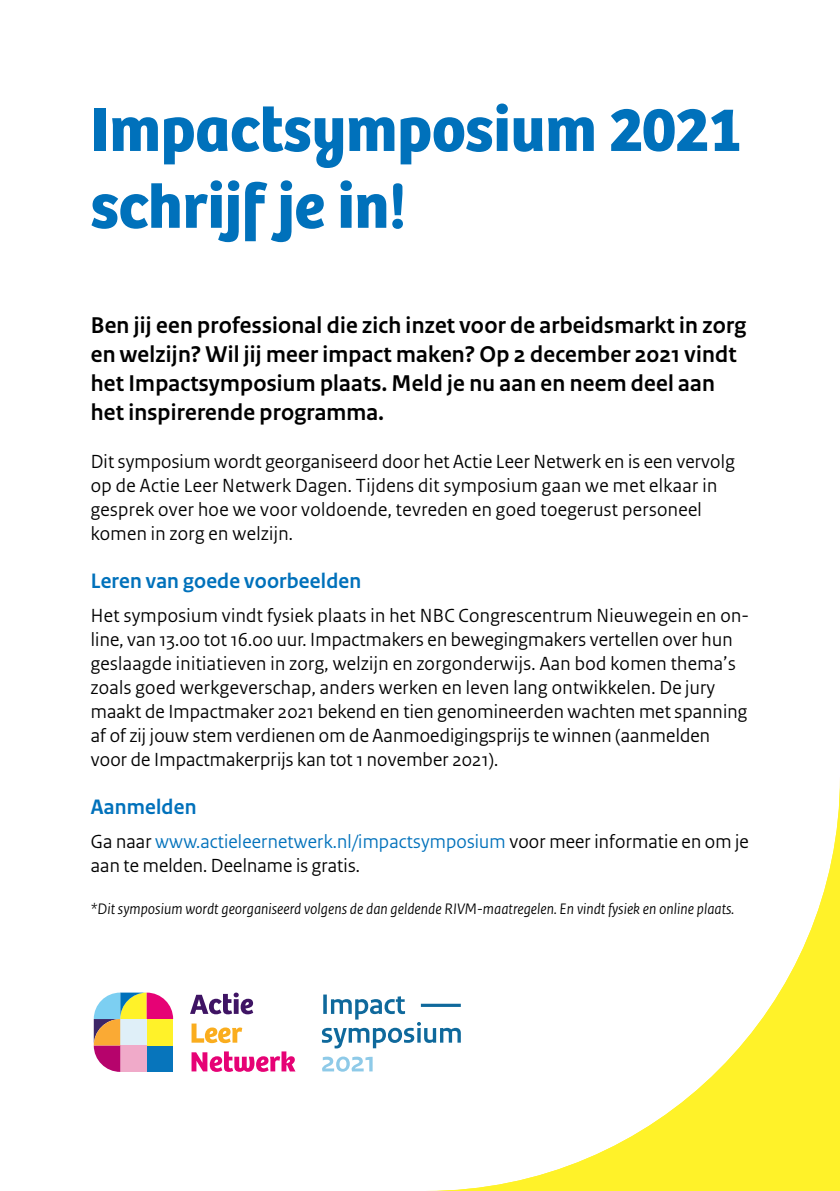
<style>
.page{position:relative;width:840px;height:1191px;background:#fff}
.page>*{position:absolute;margin:0;border:0;box-sizing:border-box;transform-origin:0 0}
.t1{font:700 64px/76.8px "Bree";color:#0071bb}
.t2{font:700 24px/28.8px "Rijksoverheid Sans Heading";letter-spacing:.01em;color:#000}
.t3{font:700 22px "Rijksoverheid Sans Heading";letter-spacing:.01em;color:#0071bb}
.t4{font:20px/24px "Rijksoverheid Sans Heading";letter-spacing:.01em;color:#000}
.t5{font:italic 16px "Rijksoverheid Sans Heading";letter-spacing:.005em;color:#000}
.s1{color:#0071bb}
</style>
<div class="page">
<svg style="left:190px;top:992px;width:63px;height:22px"></svg>
<svg style="left:191px;top:1023px;width:51px;height:20px"></svg>
<svg style="left:191px;top:1051px;width:104px;height:20px"></svg>
<svg style="left:94px;top:992px;width:79px;height:79px"></svg>
<svg style="left:321px;top:806px;width:518px;height:385px"></svg>
<h1 class="t1" style="left:91px;top:92px;width:650px">Impactsymposium 2021 schrijf je in!</h1>
<p class="t2" style="left:91px;top:312px;width:656px">Ben jij een professional die zich inzet voor de arbeidsmarkt in zorg en welzijn? Wil jij meer impact maken? Op 2 december 2021 vindt het Impactsymposium plaats. Meld je nu aan en neem deel aan het inspirerende programma.</p>
<p class="t4" style="left:91px;top:449px;width:645px">Dit symposium wordt georganiseerd door het Actie Leer Netwerk en is een vervolg op de Actie Leer Netwerk Dagen. Tijdens dit symposium gaan we met elkaar in gesprek over hoe we voor voldoende, tevreden en goed toegerust personeel komen in zorg en welzijn.</p>
<p class="t3" style="left:91px;top:568px;width:272px">Leren van goede voorbeelden</p>
<p class="t4" style="left:91px;top:603px;width:659px">Het symposium vindt fysiek plaats in het NBC Congrescentrum Nieuwegein en on&shy;line, van 13.00 tot 16.00 uur. Impactmakers en bewegingmakers vertellen over hun geslaagde initiatieven in zorg, welzijn en zorgonderwijs. Aan bod komen thema’s zoals goed werkgeverschap, anders werken en leven lang ontwikkelen. De jury maakt de Impactmaker 2021 bekend en tien genomineerden wachten met spanning af of zij jouw stem verdienen om de Aanmoedigingsprijs te winnen (aanmelden voor de Impactmakerprijs kan tot 1 november 2021).</p>
<p class="t3" style="left:91px;top:794px;width:107px">Aanmelden</p>
<p class="t4" style="left:91px;top:829px;width:659px">Ga naar <span class="s1">www.actieleernetwerk.nl/impactsymposium</span> voor meer informatie en om je aan te melden. Deelname is gratis.</p>
<p class="t5" style="left:91px;top:899px;width:644px">*Dit symposium wordt georganiseerd volgens de dan geldende RIVM-maatregelen. En vindt fysiek en online plaats.</p>
</div>
